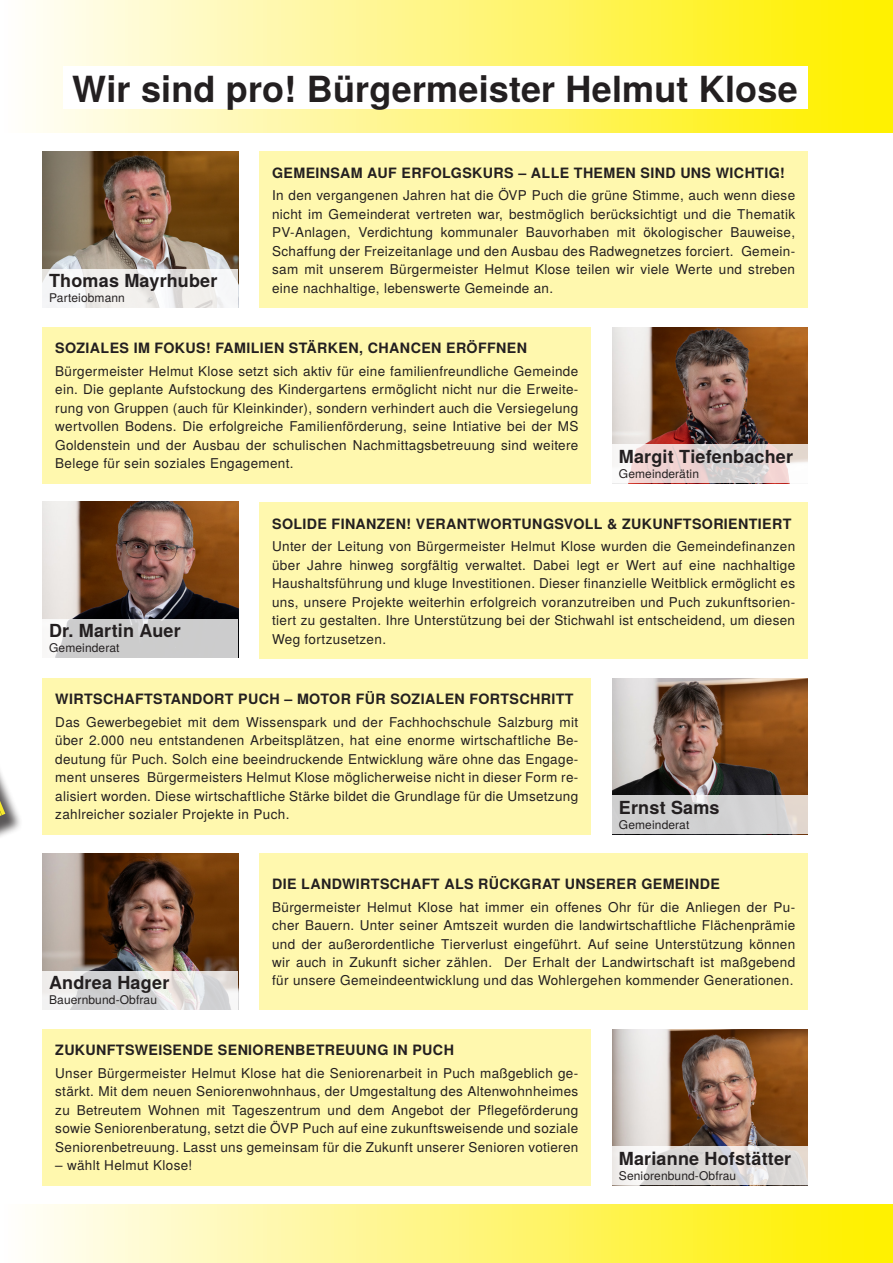
<style>
.page{position:relative;width:893px;height:1263px;background:#fff}
.page>*{position:absolute;margin:0;border:0;box-sizing:border-box;transform-origin:0 0}
.t1{font:700 36px "Te X Gyre Heros";letter-spacing:.005em;color:#231f20}
.Kandidat_Name_links{font:700 18px "Te X Gyre Heros";letter-spacing:.01em;color:#231f20}
.Statement_Titel{font:700 14.25px "Te X Gyre Heros";letter-spacing:.025em;color:#231f20}
.Statement{font:13.5px/18.5px "Te X Gyre Heros";letter-spacing:.025em;color:#231f20;text-align:justify}
.Kandidatenliste{font:12px "Te X Gyre Heros";letter-spacing:.01em;color:#231f20}
</style>
<div class="page">
<div style="left:0;top:1205px;width:893px;height:58px;background:linear-gradient(to right,#fffdff,#ffef00)"></div>
<div style="left:0;top:0;width:893px;height:132px;background:linear-gradient(to right,#fffdff,#ffef00)"></div>
<div style="left:64px;top:66px;width:744px;height:43px;background:#fff"></div>
<img style="left:43px;top:152px;width:195px;height:117px">
<div style="left:259px;top:152px;width:549px;height:156px;background:#fff8ae"></div>
<img style="left:43px;top:501px;width:195px;height:118px">
<img style="left:43px;top:854px;width:195px;height:117px">
<img style="left:612px;top:327px;width:196px;height:117px">
<img style="left:612px;top:1029px;width:196px;height:117px">
<img style="left:612px;top:678px;width:196px;height:117px">
<svg style="left:43px;top:269px;width:195px;height:39px;fill:#f2f0ed"></svg>
<div style="left:43px;top:327px;width:548px;height:156px;background:#fff8ae"></div>
<div style="left:259px;top:502px;width:549px;height:156px;background:#fff8ae"></div>
<div style="left:43px;top:678px;width:548px;height:156px;background:#fff8ae"></div>
<div style="left:259px;top:854px;width:549px;height:156px;background:#fff8ae"></div>
<div style="left:43px;top:1029px;width:548px;height:156px;background:#fff8ae"></div>
<svg style="left:612px;top:444px;width:196px;height:39px"></svg>
<div style="left:55px;top:619px;width:183px;height:38px;background:#ccc"></div>
<div style="left:612px;top:795px;width:196px;height:39px;background:linear-gradient(to right,#ccced0,#dad6d4)"></div>
<svg style="left:43px;top:971px;width:195px;height:39px;background:#dedddd"></svg>
<svg style="left:612px;top:1146px;width:196px;height:39px;fill:#dbd8d6"></svg>
<div style="left:0;top:678px;width:23px;height:276px;background:#231f20;opacity:.75"></div>
<svg style="left:0;top:801px;width:5px;height:15px"></svg>
<h1 class="t1" style="left:466px;top:62px;width:332px">FÜR UNSER PUCH</h1>
<p class="t1" style="left:72px;top:61px;width:727px">Wir sind pro! Bürgermeister Helmut Klose</p>
<p class="Statement_Titel" style="left:272px;top:162px;width:514px">GEMEINSAM AUF ERFOLGSKURS – ALLE THEMEN SIND UNS WICHTIG!</p>
<p class="Statement" style="left:272px;top:185px;width:525px">In den vergangenen Jahren hat die ÖVP Puch die grüne Stimme, auch wenn diese nicht im Gemeinderat vertreten war, bestmöglich berücksichtigt und die Thematik PV-Anlagen, Verdichtung kommunaler Bauvorhaben mit ökologischer Bauweise, Schaffung der Freizeitanlage und den Ausbau des Radwegnetzes forciert. Gemein&shy;sam mit unserem Bürgermeister Helmut Klose teilen wir viele Werte und streben eine nachhaltige, lebenswerte Gemeinde an.</p>
<p class="Kandidat_Name_links" style="left:49px;top:267px;width:170px">Thomas Mayrhuber</p>
<p class="Kandidatenliste" style="left:49px;top:288px;width:77px">Parteiobmann</p>
<p class="Statement_Titel" style="left:55px;top:337px;width:473px">SOZIALES IM FOKUS! FAMILIEN STÄRKEN, CHANCEN ERÖFFNEN</p>
<p class="Statement" style="left:55px;top:361px;width:525px">Bürgermeister Helmut Klose setzt sich aktiv für eine familienfreundliche Gemeinde ein. Die geplante Aufstockung des Kindergartens ermöglicht nicht nur die Erweite&shy;rung von Gruppen (auch für Kleinkinder), sondern verhindert auch die Versiegelung wertvollen Bodens. Die erfolgreiche Familienförderung, seine Intiative bei der MS Goldenstein und der Ausbau der schulischen Nachmittagsbetreuung sind weitere Belege für sein soziales Engagement.</p>
<p class="Kandidat_Name_links" style="left:619px;top:442px;width:176px">Margit Tiefenbacher</p>
<p class="Kandidatenliste" style="left:619px;top:464px;width:82px">Gemeinderätin</p>
<p class="Kandidat_Name_links" style="left:49px;top:617px;width:133px">Dr. Martin Auer</p>
<p class="Kandidatenliste" style="left:49px;top:638px;width:72px">Gemeinderat</p>
<p class="Statement_Titel" style="left:272px;top:513px;width:521px">SOLIDE FINANZEN! VERANTWORTUNGSVOLL &amp; ZUKUNFTSORIENTIERT</p>
<p class="Statement" style="left:272px;top:536px;width:525px">Unter der Leitung von Bürgermeister Helmut Klose wurden die Gemeindefinanzen über Jahre hinweg sorgfältig verwaltet. Dabei legt er Wert auf eine nachhaltige Haushaltsführung und kluge Investitionen. Dieser finanzielle Weitblick ermöglicht es uns, unsere Projekte weiterhin erfolgreich voranzutreiben und Puch zukunftsorien&shy;tiert zu gestalten. Ihre Unterstützung bei der Stichwahl ist entscheidend, um diesen Weg fortzusetzen.</p>
<p class="Statement_Titel" style="left:55px;top:688px;width:520px">WIRTSCHAFTSTANDORT PUCH – MOTOR FÜR SOZIALEN FORTSCHRITT</p>
<p class="Statement" style="left:55px;top:712px;width:524px">Das Gewerbegebiet mit dem Wissenspark und der Fachhochschule Salzburg mit über 2.000 neu entstandenen Arbeitsplätzen, hat eine enorme wirtschaftliche Be&shy;deutung für Puch. Solch eine beeindruckende Entwicklung wäre ohne das Engage&shy;ment unseres Bürgermeisters Helmut Klose möglicherweise nicht in dieser Form re&shy;alisiert worden. Diese wirtschaftliche Stärke bildet die Grundlage für die Umsetzung zahlreicher sozialer Projekte in Puch.</p>
<p class="Kandidat_Name_links" style="left:619px;top:793px;width:102px">Ernst Sams</p>
<p class="Kandidatenliste" style="left:619px;top:815px;width:72px">Gemeinderat</p>
<p class="Kandidat_Name_links" style="left:49px;top:969px;width:122px">Andrea Hager</p>
<p class="Kandidatenliste" style="left:49px;top:990px;width:109px">Bauernbund-Obfrau</p>
<p class="Statement_Titel" style="left:272px;top:873px;width:449px">DIE LANDWIRTSCHAFT ALS RÜCKGRAT UNSERER GEMEINDE</p>
<p class="Statement" style="left:272px;top:896px;width:525px">Bürgermeister Helmut Klose hat immer ein offenes Ohr für die Anliegen der Pu&shy;cher Bauern. Unter seiner Amtszeit wurden die landwirtschaftliche Flächenprämie und der außerordentliche Tierverlust eingeführt. Auf seine Unterstützung können wir auch in Zukunft sicher zählen. Der Erhalt der Landwirtschaft ist maßgebend für unsere Gemeindeentwicklung und das Wohlergehen kommender Generationen.</p>
<p class="Statement_Titel" style="left:55px;top:1039px;width:400px">ZUKUNFTSWEISENDE SENIORENBETREUUNG IN PUCH</p>
<p class="Statement" style="left:55px;top:1063px;width:525px">Unser Bürgermeister Helmut Klose hat die Seniorenarbeit in Puch maßgeblich ge&shy;stärkt. Mit dem neuen Seniorenwohnhaus, der Umgestaltung des Altenwohnheimes zu Betreutem Wohnen mit Tageszentrum und dem Angebot der Pflegeförderung sowie Seniorenberatung, setzt die ÖVP Puch auf eine zukunftsweisende und soziale Seniorenbetreuung. Lasst uns gemeinsam für die Zukunft unserer Senioren votieren</p>
<p class="Statement" style="left:55px;top:1155px;width:139px">– wählt Helmut Klose!</p>
<p class="Kandidat_Name_links" style="left:619px;top:1144px;width:174px">Marianne Hofstätter</p>
<p class="Kandidatenliste" style="left:619px;top:1166px;width:119px">Seniorenbund-Obfrau</p>
</div>
